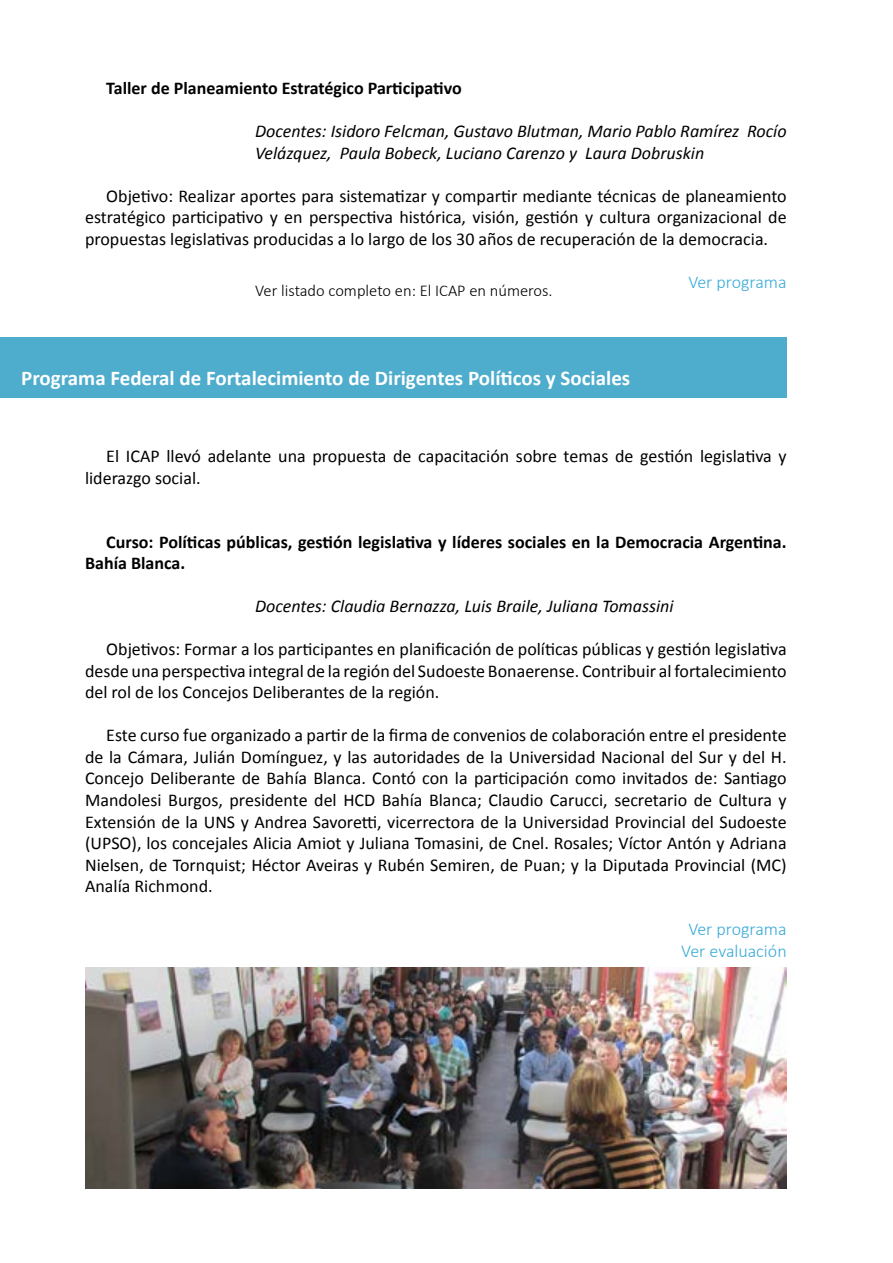
<style>
.page{position:relative;width:893px;height:1263px;background:#fff}
.page>*{position:absolute;margin:0;border:0;box-sizing:border-box;transform-origin:0 0}
.t1{font:700 21px "Calibri";color:#fff}
.t2{font:18px/21.6px "Calibri";color:#000;text-align:justify}
.t3{font:italic 18px/21.6px "Calibri";color:#000}
.t4{font:700 18px/21.6px "Calibri";color:#000}
.t5{font:300 18px/21.6px "Calibri";color:#3aabd7;text-align:center}
.t6{font:300 16.5px "Calibri";color:#000}
</style>
<div class="page">
<div style="left:0;top:337px;width:787px;height:61px;background:#4eadcd"></div>
<img style="left:85px;top:968px;width:702px;height:221px">
<p class="t4" style="left:106px;top:78px;width:357px">Taller de Planeamiento Estratégico Participativo</p>
<p class="t3" style="left:255px;top:120px;width:533px">Docentes: Isidoro Felcman, Gustavo Blutman, Mario Pablo Ramírez Rocío<br>Velázquez, Paula Bobeck, Luciano Carenzo y Laura Dobruskin</p>
<p class="t2" style="left:85px;top:185px;width:703px;text-indent:21px">Objetivo: Realizar aportes para sistematizar y compartir mediante técnicas de planeamiento estratégico participativo y en perspectiva histórica, visión, gestión y cultura organizacional de propuestas legislativas producidas a lo largo de los 30 años de recuperación de la democracia.</p>
<p class="t5" style="left:688px;top:271px;width:100px">Ver programa</p>
<p class="t6" style="left:255px;top:280px;width:299px">Ver listado completo en: El ICAP en números.</p>
<p class="t1" style="left:21px;top:364px;width:610px">Programa Federal de Fortalecimiento de Dirigentes Políticos y Sociales</p>
<p class="t2" style="left:85px;top:445px;width:703px;text-indent:21px">El ICAP llevó adelante una propuesta de capacitación sobre temas de gestión legislativa y liderazgo social.</p>
<p class="t4" style="left:85px;top:531px;width:703px;text-indent:21px">Curso: Políticas públicas, gestión legislativa y líderes sociales en la Democracia Argentina.<br>Bahía Blanca.</p>
<p class="t3" style="left:255px;top:595px;width:420px">Docentes: Claudia Bernazza, Luis Braile, Juliana Tomassini</p>
<p class="t2" style="left:85px;top:638px;width:703px;text-indent:21px">Objetivos: Formar a los participantes en planificación de políticas públicas y gestión legislativa desde una perspectiva integral de la región del Sudoeste Bonaerense. Contribuir al fortalecimiento del rol de los Concejos Deliberantes de la región.</p>
<p class="t2" style="left:85px;top:724px;width:703px;text-indent:21px">Este curso fue organizado a partir de la firma de convenios de colaboración entre el presidente de la Cámara, Julián Domínguez, y las autoridades de la Universidad Nacional del Sur y del H.<br>Concejo Deliberante de Bahía Blanca. Contó con la participación como invitados de: Santiago Mandolesi Burgos, presidente del HCD Bahía Blanca; Claudio Carucci, secretario de Cultura y Extensión de la UNS y Andrea Savoretti, vicerrectora de la Universidad Provincial del Sudoeste (UPSO), los concejales Alicia Amiot y Juliana Tomasini, de Cnel. Rosales; Víctor Antón y Adriana Nielsen, de Tornquist; Héctor Aveiras y Rubén Semiren, de Puan; y la Diputada Provincial (MC)<br>Analía Richmond.</p>
<p class="t5" style="left:681px;top:918px;width:107px">Ver programa<br>Ver evaluación</p>
</div>
